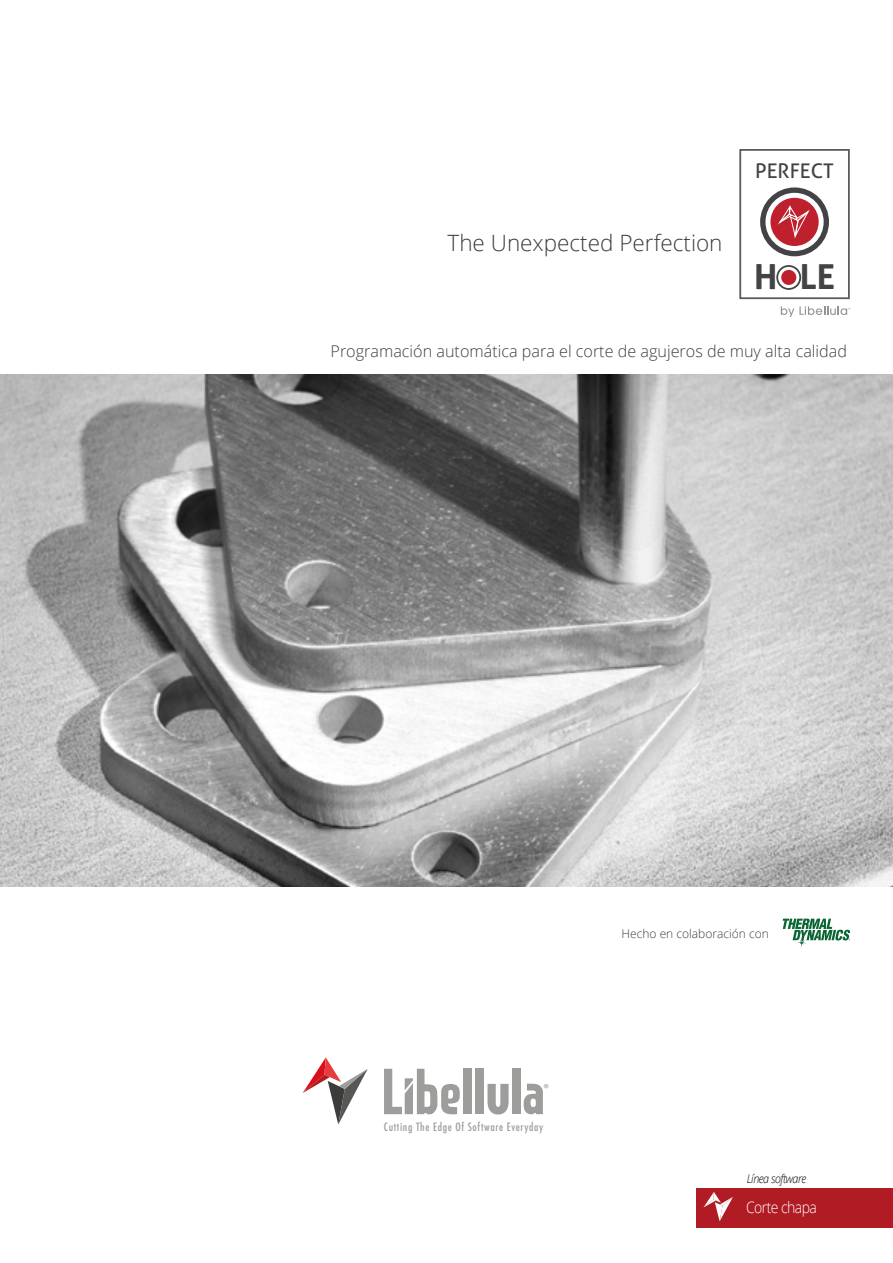
<style>
.page{position:relative;width:893px;height:1263px;background:#fff}
.page>*{position:absolute;margin:0;border:0;box-sizing:border-box;transform-origin:0 0}
.t1{font:700 34.5px "Aller";color:#434244}
.t2{font:300 22.5px "Open Sans";color:#3c3c3b}
.t3{font:20.25px "Aller";color:#434244}
.t4{font:300 16.2px "Open Sans";color:#3c3c3b}
.t5{font:300 15.75px "Open Sans";letter-spacing:-.04em;color:#fff;scale:.89 1}
.t6{font:13.2px "Myriad Pro";color:#9d9d9c}
.t7{font:300 12px "Open Sans";color:#3c3c3b}
.t8{font:italic 300 12px "Open Sans";letter-spacing:-.04em;color:#000;scale:.89 1}
.t9{font:500 condensed 11.1px "Futura";letter-spacing:.055em;color:#9d9d9c}
</style>
<div class="page">
<img style="left:0;top:375px;width:893px;height:512px">
<div style="left:739px;top:149px;width:111px;height:150px;border:2px solid #595a5c"></div>
<svg style="left:763px;top:190px;width:63px;height:64px"></svg>
<div style="left:760px;top:187px;width:69px;height:69px;border:5px solid #434244;border-radius:50%"></div>
<div style="left:770px;top:198px;width:49px;height:48px;background:#be202e;border-radius:50%"></div>
<svg style="left:775px;top:205px;width:35px;height:34px"></svg>
<div style="left:776px;top:265px;width:25px;height:25px;border:2px solid #434244;border-radius:50%"></div>
<div style="left:781px;top:270px;width:15px;height:15px;background:#be202e;border-radius:50%"></div>
<svg style="left:781px;top:306px;width:69px;height:11px"></svg>
<svg style="left:303px;top:1057px;width:65px;height:67px"></svg>
<div style="left:463px;top:1069px;width:8px;height:45px;background:#9d9d9c"></div>
<div style="left:475px;top:1069px;width:9px;height:45px;background:#9d9d9c"></div>
<svg style="left:487px;top:1084px;width:22px;height:30px"></svg>
<div style="left:512px;top:1069px;width:9px;height:45px;background:#9d9d9c"></div>
<svg style="left:524px;top:1084px;width:19px;height:30px"></svg>
<svg style="left:384px;top:1069px;width:76px;height:45px"></svg>
<div style="left:696px;top:1188px;width:197px;height:40px;background:#b01b24"></div>
<svg style="left:703px;top:1192px;width:30px;height:29px"></svg>
<svg style="left:783px;top:919px;width:67px;height:29px"></svg>
<h2 class="t2" style="left:448px;top:228px;width:276px">The Unexpected Perfection</h2>
<p class="t3" style="left:755px;top:159px;width:80px">PERFECT</p>
<h1 class="t1" style="left:754px;top:256px;width:25px">H</h1>
<h1 class="t1" style="left:800px;top:256px;width:37px">LE</h1>
<p class="t4" style="left:331px;top:340px;width:518px">Programación automática para el corte de agujeros de muy alta calidad</p>
<p class="t6" style="left:543px;top:1080px;width:7px">®</p>
<p class="t9" style="left:384px;top:1119px;width:161px">Cutting The Edge Of Software Everyday</p>
<p class="t7" style="left:621px;top:925px;width:149px">Hecho en colaboración con</p>
<p class="t8" style="left:747px;top:1170px;width:68px">Línea software</p>
<p class="t5" style="left:746px;top:1196px;width:81px">Corte chapa</p>
</div>
